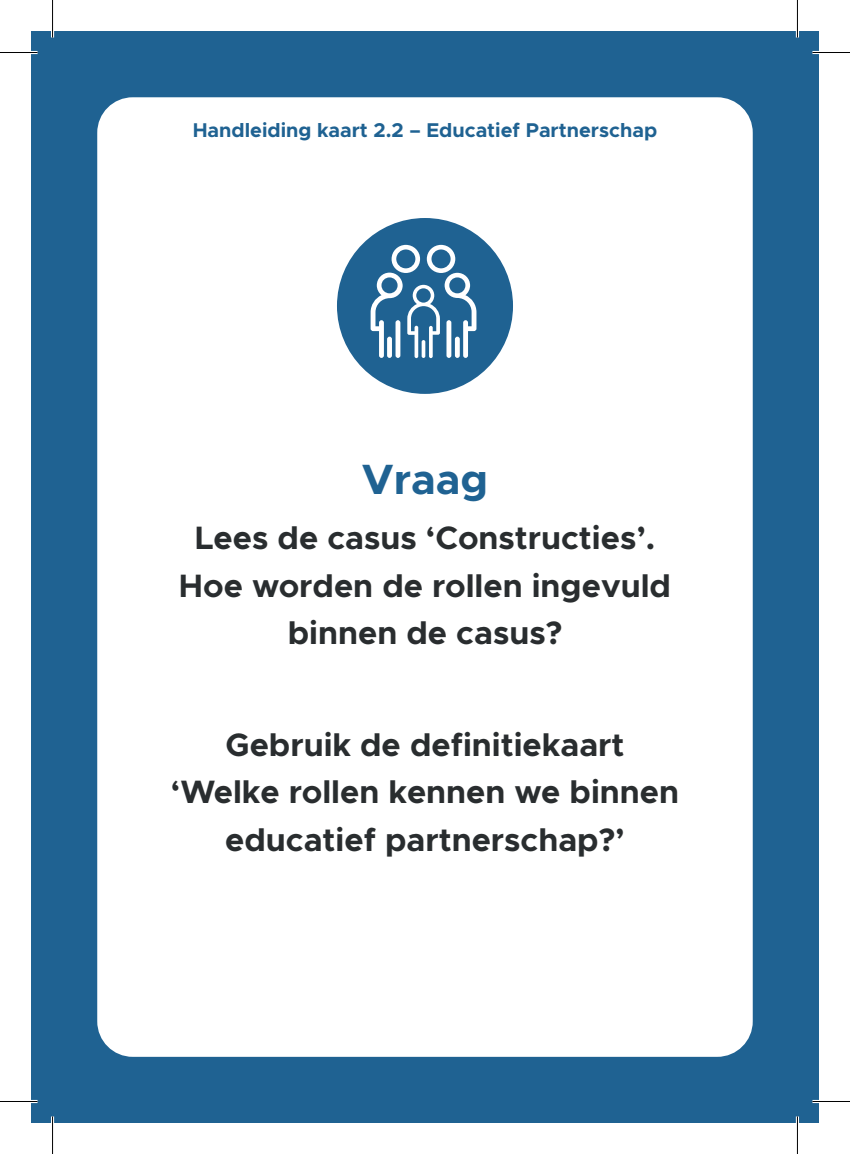
<style>
.page{position:relative;width:850px;height:1154px;background:#fff}
.page>*{position:absolute;margin:0;border:0;box-sizing:border-box;transform-origin:0 0}
.t1{font:700 42.5px "Metropolis";color:#1f6292}
.t2{font:700 32.5px/47.5px "Metropolis";color:#292d2f;text-align:center}
.t3{font:700 20px "Metropolis";color:#1f6292}
</style>
<div class="page">
<div style="left:31px;top:31px;width:787px;height:1092px;background:#1f6292"></div>
<div style="left:97px;top:97px;width:655px;height:960px;background:#fff;border-radius:35px"></div>
<div style="left:337px;top:218px;width:175px;height:176px;background:#1f6292;border-radius:50%"></div>
<svg style="left:370px;top:245px;width:106px;height:113px"></svg>
<div style="left:446px;top:320px;width:5px;height:38px;background:#fff;border-radius:2px"></div>
<div style="left:454px;top:337px;width:5px;height:21px;background:#fff;border-radius:2px"></div>
<hr style="left:0;top:51px;width:38px;height:3px;background:#fff">
<hr style="left:812px;top:51px;width:37px;height:3px;background:#fff">
<hr style="left:0;top:1100px;width:38px;height:3px;background:#fff">
<hr style="left:812px;top:1100px;width:37px;height:3px;background:#fff">
<hr style="left:51px;top:0;width:3px;height:38px;background:#fff">
<hr style="left:51px;top:1116px;width:3px;height:38px;background:#fff">
<hr style="left:795px;top:0;width:3px;height:38px;background:#fff">
<hr style="left:795px;top:1116px;width:3px;height:38px;background:#fff">
<hr style="left:0;top:52px;width:38px;height:1px;background:#000">
<hr style="left:812px;top:52px;width:37px;height:1px;background:#000">
<hr style="left:0;top:1101px;width:38px;height:1px;background:#000">
<hr style="left:812px;top:1101px;width:37px;height:1px;background:#000">
<hr style="left:52px;top:0;width:1px;height:38px;background:#000">
<hr style="left:52px;top:1116px;width:1px;height:38px;background:#000">
<hr style="left:796px;top:0;width:1px;height:38px;background:#000">
<hr style="left:796px;top:1116px;width:1px;height:38px;background:#000">
<p class="t3" style="left:193px;top:117px;width:465px">Handleiding kaart 2.2 – Educatief Partnerschap</p>
<h1 class="t1" style="left:361px;top:453px;width:128px">Vraag</h1>
<p class="t2" style="left:179px;top:514px;width:493px">Lees de casus ‘Constructies’.<br>Hoe worden de rollen ingevuld binnen de casus?</p>
<p class="t2" style="left:171px;top:721px;width:509px">Gebruik de definitiekaart ‘Welke rollen kennen we binnen educatief partnerschap?’</p>
</div>
